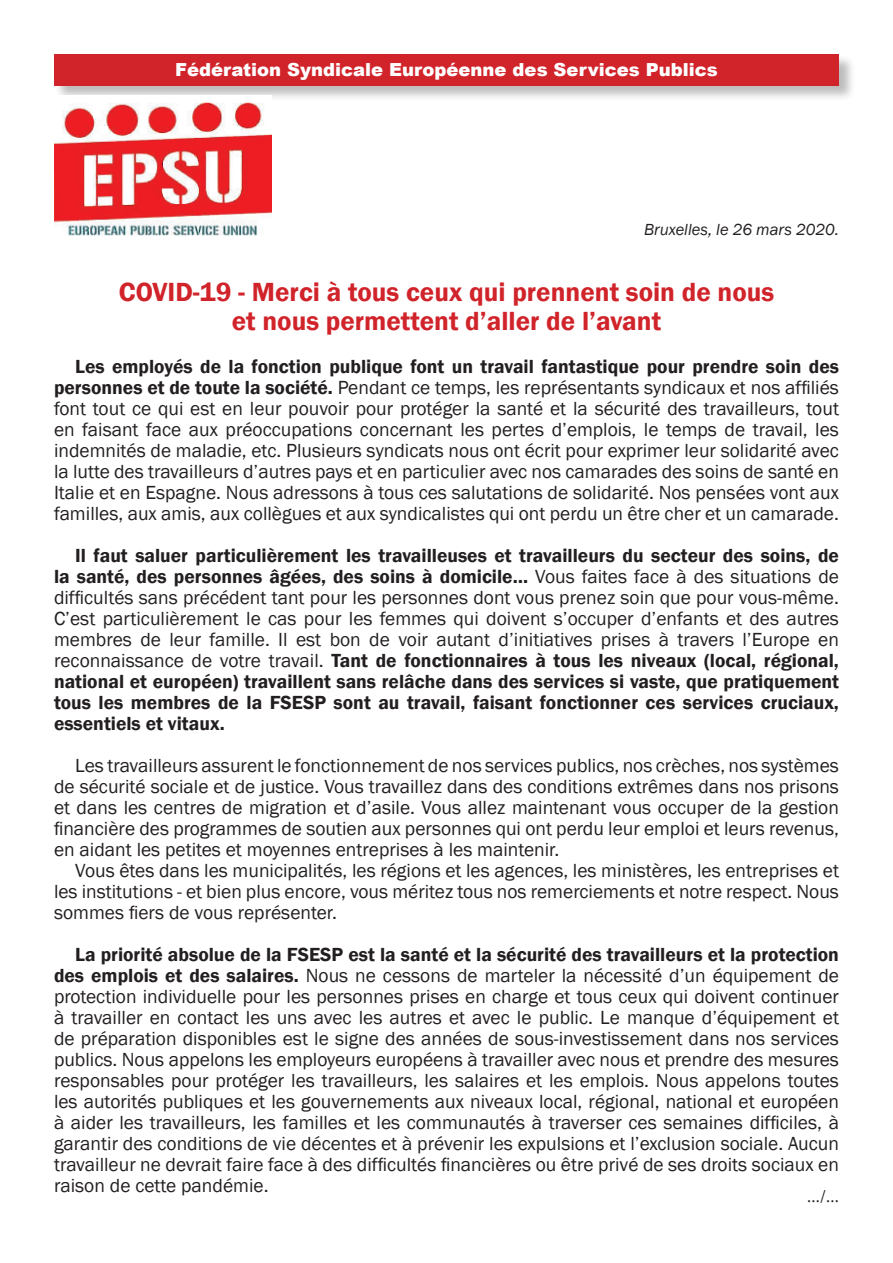
<style>
.page{position:relative;width:893px;height:1263px;background:#fff}
.page>*{position:absolute;margin:0;border:0;box-sizing:border-box;transform-origin:0 0}
.t1{font:600 27px/28.5px "Franklin Gothic";color:#d1232a;text-align:center}
.t2{font:19.5px/21px "Franklin Gothic";color:#231f20;text-align:justify}
.t3{font:600 19.5px/21px "Franklin Gothic";color:#231f20;text-align:justify}
.t4{font:900 18px "Arial";color:#fff}
.t5{font:18px "Minion Pro";color:#231f20}
.t6{font:italic 16.5px "Franklin Gothic";color:#231f20}
.s1{font-weight:600}
.s2{font-weight:400}
</style>
<div class="page">
<div style="left:54px;top:54px;width:802px;height:48px;background:#231f20;opacity:.3"></div>
<div style="left:54px;top:54px;width:785px;height:31px;background:#d1232a"></div>
<img style="left:54px;top:96px;width:217px;height:140px">
<p class="t4" style="left:175px;top:56px;width:544px">Fédération Syndicale Européenne des Services Publics</p>
<p class="t6" style="left:644px;top:219px;width:196px">Bruxelles, le 26 mars 2020.</p>
<p class="t1" style="left:119px;top:278px;width:657px">COVID-19 - Merci à tous ceux qui prennent soin de nous et nous permettent d’aller de l’avant</p>
<p class="t2" style="left:54px;top:356px;width:786px;text-indent:21px"><span class="s1">Les employés de la fonction publique font un travail fantastique pour prendre soin des personnes et de toute la société.</span> Pendant ce temps, les représentants syndicaux et nos affiliés font tout ce qui est en leur pouvoir pour protéger la santé et la sécurité des travailleurs, tout en faisant face aux préoccupations concernant les pertes d’emplois, le temps de travail, les indemnités de maladie, etc. Plusieurs syndicats nous ont écrit pour exprimer leur solidarité avec la lutte des travailleurs d’autres pays et en particulier avec nos camarades des soins de santé en Italie et en Espagne. Nous adressons à tous ces salutations de solidarité. Nos pensées vont aux familles, aux amis, aux collègues et aux syndicalistes qui ont perdu un être cher et un camarade.</p>
<p class="t3" style="left:54px;top:545px;width:786px;text-indent:21px">Il faut saluer particulièrement les travailleuses et travailleurs du secteur des soins, de la santé, des personnes âgées, des soins à domicile… <span class="s2">Vous faites face à des situations de difficultés sans précédent tant pour les personnes dont vous prenez soin que pour vous-même.<br>C’est particulièrement le cas pour les femmes qui doivent s’occuper d’enfants et des autres membres de leur famille. Il est bon de voir autant d’initiatives prises à travers l’Europe en reconnaissance de votre travail.</span> Tant de fonctionnaires à tous les niveaux (local, régional, national et européen) travaillent sans relâche dans des services si vaste, que pratiquement tous les membres de la FSESP sont au travail, faisant fonctionner ces services cruciaux, essentiels et vitaux.</p>
<p class="t2" style="left:54px;top:755px;width:786px;text-indent:21px">Les travailleurs assurent le fonctionnement de nos services publics, nos crèches, nos systèmes de sécurité sociale et de justice. Vous travaillez dans des conditions extrêmes dans nos prisons et dans les centres de migration et d’asile. Vous allez maintenant vous occuper de la gestion financière des programmes de soutien aux personnes qui ont perdu leur emploi et leurs revenus, en aidant les petites et moyennes entreprises à les maintenir.</p>
<p class="t2" style="left:54px;top:860px;width:786px;text-indent:21px">Vous êtes dans les municipalités, les régions et les agences, les ministères, les entreprises et les institutions - et bien plus encore, vous méritez tous nos remerciements et notre respect. Nous sommes fiers de vous représenter.</p>
<p class="t2" style="left:54px;top:944px;width:786px;text-indent:21px"><span class="s1">La priorité absolue de la FSESP est la santé et la sécurité des travailleurs et la protection des emplois et des salaires.</span> Nous ne cessons de marteler la nécessité d’un équipement de protection individuelle pour les personnes prises en charge et tous ceux qui doivent continuer à travailler en contact les uns avec les autres et avec le public. Le manque d’équipement et de préparation disponibles est le signe des années de sous-investissement dans nos services publics. Nous appelons les employeurs européens à travailler avec nous et prendre des mesures responsables pour protéger les travailleurs, les salaires et les emplois. Nous appelons toutes les autorités publiques et les gouvernements aux niveaux local, régional, national et européen à aider les travailleurs, les familles et les communautés à traverser ces semaines difficiles, à garantir des conditions de vie décentes et à prévenir les expulsions et l’exclusion sociale. Aucun travailleur ne devrait faire face à des difficultés financières ou être privé de ses droits sociaux en raison de cette pandémie.</p>
<p class="t5" style="left:807px;top:1184px;width:33px">.../...</p>
</div>
